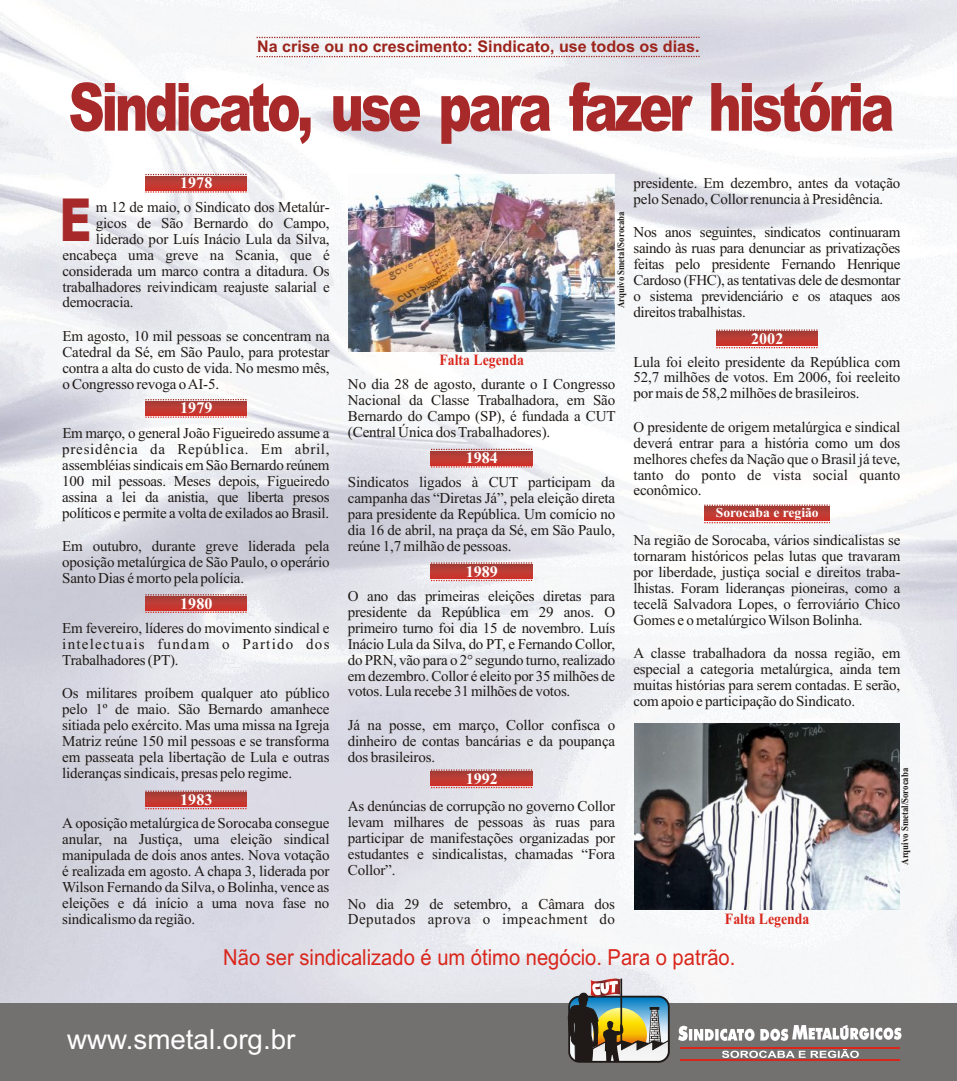
<style>
.page{position:relative;width:957px;height:1081px;background:#fff}
.page>*{position:absolute;margin:0;border:0;box-sizing:border-box;transform-origin:0 0}
.t1{font:900 66.5px "Arial";letter-spacing:-.065em;color:#a82929;scale:.76 1}
.t2{font:900 59.25px "Arial";color:#a82929;scale:.73 1}
.t3{font:27.75px "Arial";color:#fff}
.t4{font:22.12px "Arial";color:#d9261c;scale:.91 1}
.t5{font:700 16.12px "Arial";color:#9c241c}
.t6{font:700 16.12px "Times New Roman";color:#fff}
.t7{font:700 15.62px "Times New Roman";color:#d9261c;scale:.88 1}
.t8{font:15px/16px "Times New Roman";letter-spacing:-.01em;color:#1f1a17;text-align:justify}
.t9{font:15px/16px "Times New Roman";letter-spacing:.03em;color:#1f1a17}
.t10{font:700 13.62px "Times New Roman";color:#fff}
.t11{font:700 10px "Times New Roman";color:#1f1a17;scale:.88 1}
</style>
<div class="page">
<img style="left:0;top:0;width:957px;height:1003px">
<div style="left:0;top:1003px;width:957px;height:78px;background:#737070"></div>
<svg style="left:722px;top:1049px;width:137px;height:9px"></svg>
<hr style="left:680px;top:1047px;width:220px;height:2px;background:#d9261c">
<hr style="left:680px;top:1059px;width:220px;height:2px;background:#d9261c">
<svg style="left:678px;top:1025px;width:223px;height:16px"></svg>
<svg style="left:568px;top:975px;width:102px;height:87px;background:#8f9384"></svg>
<svg style="left:257px;top:37px;width:443px;height:1px"></svg>
<svg style="left:257px;top:56px;width:443px;height:1px"></svg>
<img style="left:634px;top:723px;width:266px;height:186px">
<img style="left:349px;top:174px;width:265px;height:177px">
<svg style="left:145px;top:176px;width:102px;height:14px"></svg>
<svg style="left:145px;top:174px;width:102px;height:1px"></svg>
<svg style="left:145px;top:191px;width:102px;height:2px"></svg>
<svg style="left:145px;top:401px;width:102px;height:14px"></svg>
<svg style="left:145px;top:399px;width:102px;height:1px"></svg>
<svg style="left:145px;top:416px;width:102px;height:2px"></svg>
<svg style="left:145px;top:596px;width:102px;height:14px"></svg>
<svg style="left:145px;top:594px;width:102px;height:1px"></svg>
<svg style="left:145px;top:611px;width:102px;height:2px"></svg>
<svg style="left:145px;top:793px;width:102px;height:14px"></svg>
<svg style="left:145px;top:790px;width:102px;height:2px"></svg>
<svg style="left:145px;top:808px;width:102px;height:1px"></svg>
<svg style="left:431px;top:451px;width:101px;height:14px"></svg>
<svg style="left:431px;top:449px;width:101px;height:1px"></svg>
<svg style="left:431px;top:466px;width:101px;height:1px"></svg>
<svg style="left:431px;top:565px;width:101px;height:14px"></svg>
<svg style="left:431px;top:562px;width:101px;height:2px"></svg>
<svg style="left:431px;top:580px;width:101px;height:1px"></svg>
<svg style="left:431px;top:772px;width:101px;height:14px"></svg>
<svg style="left:431px;top:769px;width:101px;height:2px"></svg>
<svg style="left:431px;top:787px;width:101px;height:1px"></svg>
<svg style="left:716px;top:332px;width:101px;height:14px"></svg>
<svg style="left:716px;top:329px;width:101px;height:2px"></svg>
<svg style="left:716px;top:347px;width:101px;height:1px"></svg>
<svg style="left:704px;top:507px;width:126px;height:14px;background:#bc3932"></svg>
<svg style="left:704px;top:504px;width:125px;height:2px"></svg>
<svg style="left:704px;top:522px;width:126px;height:1px"></svg>
<p class="t5" style="left:257px;top:40px;width:444px">Na crise ou no crescimento: Sindicato, use todos os dias.</p>
<h1 class="t1" style="left:68px;top:83px;width:1088px">Sindicato, use para fazer história</h1>
<p class="t6" style="left:180px;top:177px;width:34px">1978</p>
<h2 class="t2" style="left:60px;top:199px;width:45px">E</h2>
<p class="t8" style="left:96px;top:200px;width:235px">m 12 de maio, o Sindicato dos Metalúr-</p>
<p class="t8" style="left:96px;top:216px;width:235px">gicos de São Bernardo do Campo,</p>
<p class="t8" style="left:96px;top:232px;width:235px">liderado por Luís Inácio Lula da Silva,</p>
<p class="t8" style="left:62px;top:248px;width:269px">encabeça uma greve na Scania, que é</p>
<p class="t8" style="left:62px;top:264px;width:269px">considerada um marco contra a ditadura. Os</p>
<p class="t8" style="left:62px;top:280px;width:269px">trabalhadores reivindicam reajuste salarial e</p>
<p class="t8" style="left:62px;top:296px;width:73px">democracia.</p>
<p class="t8" style="left:62px;top:329px;width:269px">Em agosto, 10 mil pessoas se concentram na Catedral da Sé, em São Paulo, para protestar contra a alta do custo de vida. No mesmo mês, o Congresso revoga o AI-5.</p>
<p class="t8" style="left:62px;top:427px;width:269px">Em março, o general João Figueiredo assume a presidência da República. Em abril, assembléias sindicais em São Bernardo reúnem 100 mil pessoas. Meses depois, Figueiredo assina a lei da anistia, que liberta presos políticos e permite a volta de exilados ao Brasil.</p>
<p class="t8" style="left:62px;top:540px;width:269px">Em outubro, durante greve liderada pela oposição metalúrgica de São Paulo, o operário Santo Dias é morto pela polícia.</p>
<p class="t8" style="left:62px;top:621px;width:269px">Em fevereiro, líderes do movimento sindical e intelectuais fundam o Partido dos Trabalhadores (PT).</p>
<p class="t8" style="left:62px;top:687px;width:269px">Os militares proíbem qualquer ato público pelo 1º de maio. São Bernardo amanhece sitiada pelo exército. Mas uma missa na Igreja Matriz reúne 150 mil pessoas e se transforma em passeata pela libertação de Lula e outras lideranças sindicais, presas pelo regime.</p>
<p class="t8" style="left:62px;top:816px;width:269px">A oposição metalúrgica de Sorocaba consegue anular, na Justiça, uma eleição sindical manipulada de dois anos antes. Nova votação é realizada em agosto. A chapa 3, liderada por Wilson Fernando da Silva, o Bolinha, vence as eleições e dá início a uma nova fase no sindicalismo da região.</p>
<p class="t6" style="left:180px;top:402px;width:34px">1979</p>
<p class="t6" style="left:180px;top:597px;width:34px">1980</p>
<p class="t6" style="left:180px;top:794px;width:34px">1983</p>
<p class="t8" style="left:633px;top:176px;width:268px">presidente. Em dezembro, antes da votação pelo Senado, Collor renuncia à Presidência.</p>
<p class="t8" style="left:633px;top:225px;width:268px">Nos anos seguintes, sindicatos continuaram saindo às ruas para denunciar as privatizações feitas pelo presidente Fernando Henrique Cardoso (FHC), as tentativas dele de desmontar o sistema previdenciário e os ataques aos direitos trabalhistas.</p>
<p class="t8" style="left:633px;top:355px;width:268px">Lula foi eleito presidente da República com 52,7 milhões de votos. Em 2006, foi reeleito por mais de 58,2 milhões de brasileiros.</p>
<p class="t8" style="left:633px;top:420px;width:268px">O presidente de origem metalúrgica e sindical deverá entrar para a história como um dos melhores chefes da Nação que o Brasil já teve, tanto do ponto de vista social quanto econômico.</p>
<p class="t8" style="left:633px;top:534px;width:268px">Na região de Sorocaba, vários sindicalistas se tornaram históricos pelas lutas que travaram por liberdade, justiça social e direitos traba&shy;lhistas. Foram lideranças pioneiras, como a tecelã Salvadora Lopes, o ferroviário Chico Gomes e o metalúrgico Wilson Bolinha.</p>
<p class="t8" style="left:633px;top:647px;width:268px">A classe trabalhadora da nossa região, em especial a categoria metalúrgica, ainda tem muitas histórias para serem contadas. E serão, com apoio e participação do Sindicato.</p>
<p class="t11" style="left:617px;top:308px;width:111px;rotate:-90deg">Arquivo Smetal/Sorocaba</p>
<p class="t6" style="left:751px;top:333px;width:34px">2002</p>
<p class="t7" style="left:439px;top:355px;width:97px">Falta Legenda</p>
<p class="t8" style="left:348px;top:378px;width:269px">No dia 28 de agosto, durante o I Congresso Nacional da Classe Trabalhadora, em São Bernardo do Campo (SP), é fundada a CUT (Central Única dos Trabalhadores).</p>
<p class="t8" style="left:348px;top:475px;width:269px">Sindicatos ligados à CUT participam da campanha das “Diretas Já”, pela eleição direta para presidente da República. Um comício no dia 16 de abril, na praça da Sé, em São Paulo, reúne 1,7 milhão de pessoas.</p>
<p class="t8" style="left:348px;top:589px;width:269px">O ano das primeiras eleições diretas para presidente da República em 29 anos. O primeiro turno foi dia 15 de novembro. Luís Inácio Lula da Silva, do PT, e Fernando Collor, do PRN, vão para o 2° segundo turno, realizado em dezembro. Collor é eleito por 35 milhões de votos. Lula recebe 31 milhões de votos.</p>
<p class="t8" style="left:348px;top:718px;width:269px">Já na posse, em março, Collor confisca o dinheiro de contas bancárias e da poupança dos brasileiros.</p>
<p class="t8" style="left:348px;top:800px;width:269px">As denúncias de corrupção no governo Collor levam milhares de pessoas às ruas para participar de manifestações organizadas por estudantes e sindicalistas, chamadas “Fora Collor”.</p>
<p class="t9" style="left:348px;top:897px;width:269px">No dia 29 de setembro, a Câmara dos<br>Deputados aprova o impeachment do</p>
<p class="t6" style="left:466px;top:452px;width:34px">1984</p>
<p class="t10" style="left:716px;top:508px;width:104px">Sorocaba e região</p>
<p class="t6" style="left:466px;top:566px;width:34px">1989</p>
<p class="t11" style="left:901px;top:864px;width:111px;rotate:-90deg">Arquivo Smetal/Sorocaba</p>
<p class="t6" style="left:466px;top:773px;width:34px">1992</p>
<p class="t7" style="left:725px;top:913px;width:97px">Falta Legenda</p>
<h3 class="t4" style="left:223px;top:949px;width:564px">Não ser sindicalizado é um ótimo negócio. Para o patrão.</h3>
<h3 class="t3" style="left:67px;top:1028px;width:230px">www.smetal.org.br</h3>
</div>
